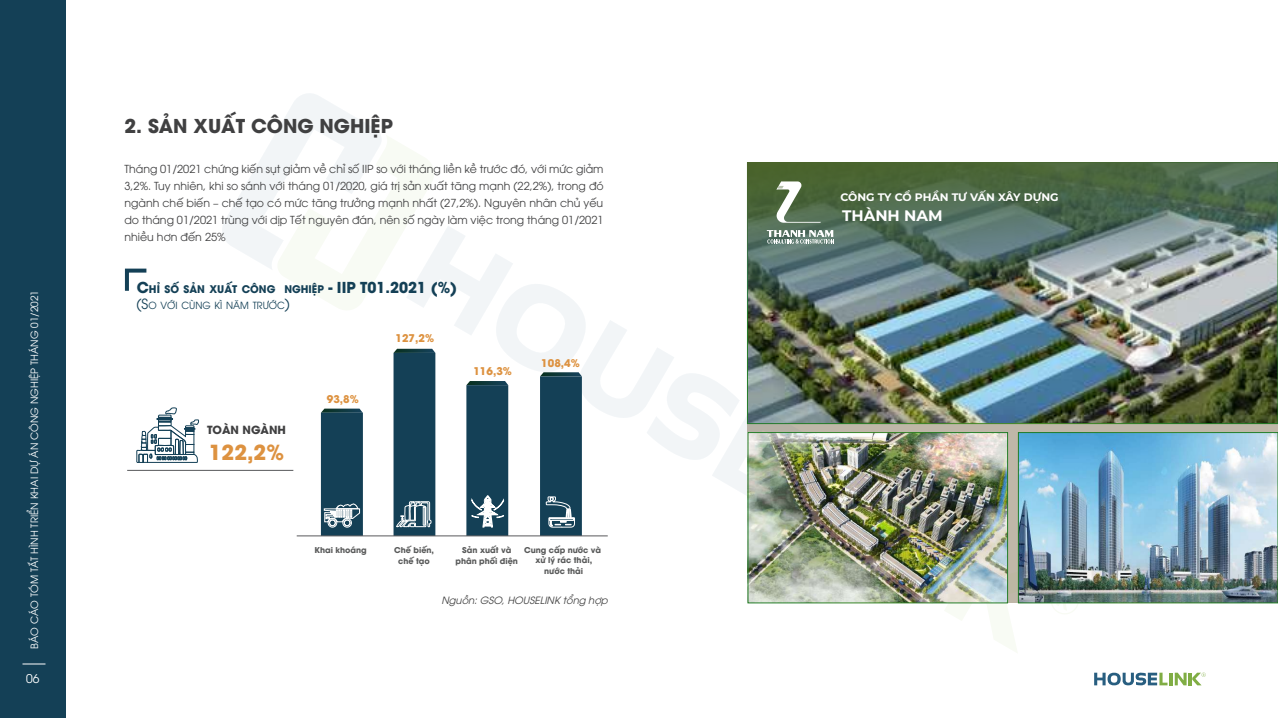
<style>
.page{position:relative;width:1278px;height:718px;background:#fff}
.page>*{position:absolute;margin:0;border:0;box-sizing:border-box;transform-origin:0 0}
.t1{font:700 20.6px "UTM Avo";color:#dd9240}
.t2{font:700 19px "UTM Avo";color:#404041}
.t3{font:700 15.2px "Montserrat";color:#fff}
.t4{font:12px "UTM Avo";color:#fff}
.t5{font:700 11.2px "UTM Avo";color:#404041}
.t6{font:11px/17px "UTM Avo";color:#404041;text-align:justify}
.t7{font:700 10.9px "Montserrat";letter-spacing:-.005em;color:#fff}
.t8{font:700 10.6px "UTM Avo";color:#dd9240}
.t9{font:700 10.5px "UTM Avo";color:#144056}
.t10{font:10px "UTM Avo";color:#fff}
.t11{font:italic 10px "UTM Avo";color:#414141}
.t12{font:9.8px "UTM Avo";color:#144056}
.t13{font:700 8px/10.5px "UTM Avo";color:#595a5a;text-align:center}
.s1{font-family:"Myriad Pro"}
.s2{font-size:15px}
.s3{font-size:14px}
</style>
<div class="page">
<img style="left:1079px;top:337px;width:197px;height:85px">
<img style="left:1079px;top:163px;width:199px;height:174px">
<svg style="left:124px;top:268px;width:23px;height:23px"></svg>
<svg style="left:136px;top:407px;width:64px;height:63px"></svg>
<hr style="left:127px;top:470px;width:166px;height:1px;background:#58595b">
<svg style="left:1094px;top:672px;width:112px;height:13px"></svg>
<div style="left:0;top:0;width:66px;height:718px;background:#144056"></div>
<img style="left:1079px;top:434px;width:197px;height:167px">
<svg style="left:22px;top:664px;width:23px;height:1px"></svg>
<img style="left:222px;top:93px;width:857px;height:559px">
<p class="t10" style="left:27px;top:649px;width:360px;rotate:-90deg">BÁO CÁO TÓM TẮT HÌNH TRIỂN KHAI DỰ ÁN CÔNG NGHIỆP THÁNG 01/2021</p>
<p class="t4" style="left:26px;top:669px;width:15px">06</p>
<h2 class="t2" style="left:124px;top:111px;width:270px">2. SẢN XUẤT CÔNG NGHIỆP</h2>
<p class="t6" style="left:124px;top:159px;width:481px">Tháng 01/2021 chứng kiến sụt giảm về chỉ số IIP so với tháng liền kề trước đó, với mức giảm 3,2%. Tuy nhiên, khi so sánh với tháng 01/2020, giá trị sản xuất tăng mạnh (22,2%), trong đó ngành chế biến <span class="s1">–</span> chế tạo có mức tăng trưởng mạnh nhất (27,2%). Nguyên nhân chủ yếu do tháng 01/2021 trùng với dịp Tết nguyên đán, nên số ngày làm việc trong tháng 01/2021 nhiều hơn đến 25%</p>
<p class="t9" style="left:137px;top:280px;width:322px"><span class="s2">C</span>HỈ SỐ SẢN XUẤT CÔNG NGHIỆP <span class="s2">- IIP T01.2021 (%)</span></p>
<p class="t12" style="left:137px;top:298px;width:155px"><span class="s3">(S</span>O VỚI CÙNG KÌ NĂM TRƯỚC<span class="s3">)</span></p>
<p class="t5" style="left:207px;top:421px;width:80px">TOÀN NGÀNH</p>
<h1 class="t1" style="left:209px;top:435px;width:77px">122,2%</h1>
<p class="t8" style="left:327px;top:390px;width:34px">93,8%</p>
<p class="t8" style="left:396px;top:329px;width:40px">127,2%</p>
<p class="t8" style="left:473px;top:363px;width:40px">116,3%</p>
<p class="t8" style="left:541px;top:355px;width:40px">108,4%</p>
<p class="t13" style="left:314px;top:544px;width:54px">Khai khoáng</p>
<p class="t13" style="left:394px;top:543px;width:41px;line-height:11px">Chế biến, chế tạo</p>
<p class="t13" style="left:456px;top:543px;width:64px;line-height:11.4px">Sản xuất và phân phối điện</p>
<p class="t13" style="left:524px;top:544px;width:79px">Cung cấp nước và xử lý rác thải, nước thải</p>
<p class="t11" style="left:441px;top:592px;width:168px">Nguồn: GSO, HOUSELINK tổng hợp</p>
<p class="t7" style="left:840px;top:189px;width:220px">CÔNG TY CỔ PHẦN TƯ VẤN XÂY DỰNG</p>
<h3 class="t3" style="left:842px;top:204px;width:102px">THÀNH NAM</h3>
</div>
